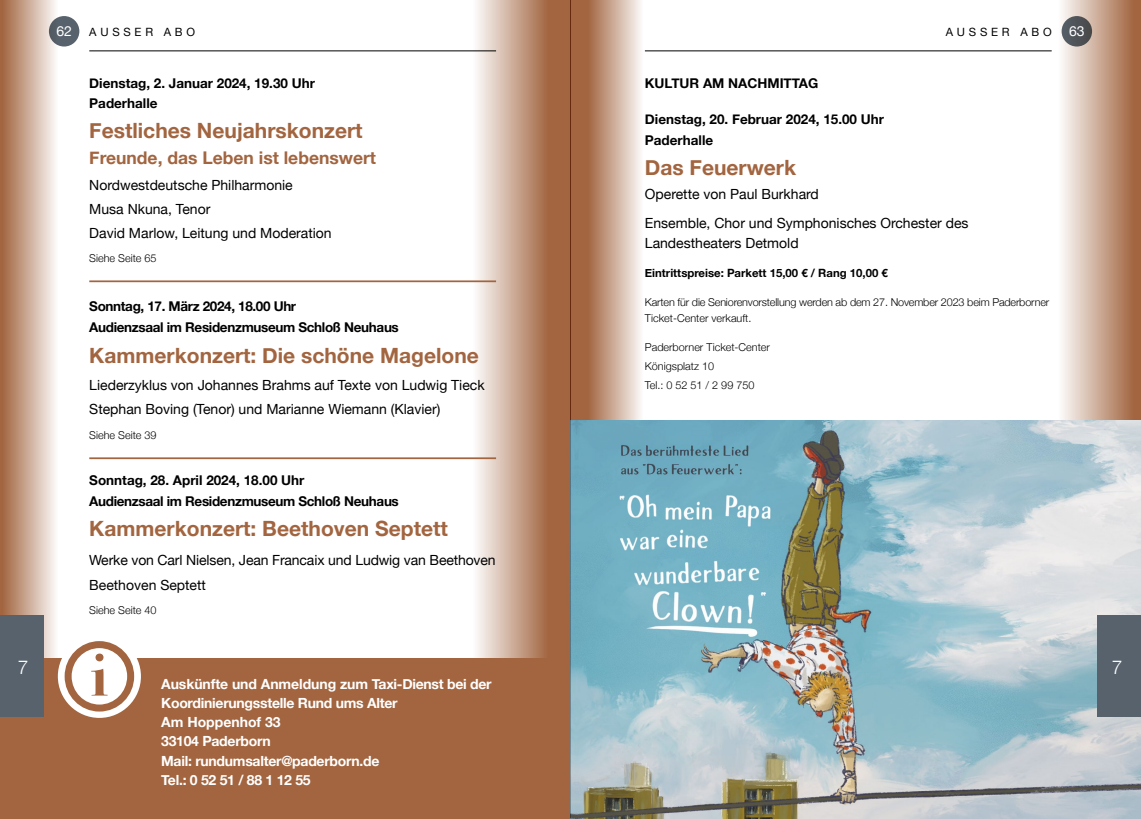
<style>
.page{position:relative;width:1141px;height:819px;background:#fff}
.page>*{position:absolute;margin:0;border:0;box-sizing:border-box;transform-origin:0 0}
.t1{font:700 21px "Helvetica Neue";color:#a26540}
.t2{font:300 19.25px "Helvetica Neue";color:#fff}
.t3{font:700 17.5px "Helvetica Neue";color:#a26540}
.t4{font:14px/24px "Helvetica Neue";color:#000}
.t5{font:700 14px/19.2px "Helvetica Neue";letter-spacing:-.02em;color:#fff}
.t6{font:14px "Helvetica Neue";color:#fff}
.t7{font:700 13.47px/21px "Helvetica Neue";letter-spacing:-.015em;color:#000}
.t8{font:700 11.38px "Helvetica Neue";color:#000}
.t9{font:11.38px "Helvetica Neue";letter-spacing:.33em;color:#000}
.t10{font:300 10.85px/19.2px "Helvetica Neue";color:#000}
</style>
<div class="page">
<hr style="left:89px;top:50px;width:407px;height:1px;background:#000">
<hr style="left:645px;top:50px;width:407px;height:1px;background:#000">
<div style="left:49px;top:16px;width:30px;height:31px;background:#57626c;border-radius:50%"></div>
<svg style="left:473px;top:0;width:97px;height:658px;background:#c5a089"></svg>
<div style="left:0;top:0;width:57px;height:819px;background:linear-gradient(to right,#9f603a,#f9f8f7)"></div>
<div style="left:0;top:658px;width:572px;height:161px;background:#a26540"></div>
<svg style="left:58px;top:634px;width:83px;height:83px;fill:#fff"></svg>
<div style="left:65px;top:641px;width:69px;height:70px;border:7px solid #a26540;border-radius:50%"></div>
<svg style="left:91px;top:653px;width:17px;height:42px"></svg>
<svg style="left:570px;top:0;width:71px;height:420px;background:#c19a83"></svg>
<div style="left:1058px;top:0;width:83px;height:819px;background:linear-gradient(to right,#f4f5f6,#9d5b33)"></div>
<hr style="left:89px;top:457px;width:407px;height:2px;background:#a26540">
<hr style="left:89px;top:280px;width:407px;height:2px;background:#a26540">
<img style="left:570px;top:420px;width:571px;height:399px">
<div style="left:1097px;top:615px;width:44px;height:102px;background:#57626c"></div>
<div style="left:0;top:615px;width:44px;height:102px;background:#57626c"></div>
<p class="t6" style="left:56px;top:21px;width:17px">62</p>
<p class="t6" style="left:1069px;top:21px;width:17px">63</p>
<p class="t9" style="left:89px;top:24px;width:107px">AUSSER ABO</p>
<p class="t9" style="left:946px;top:24px;width:107px">AUSSER ABO</p>
<p class="t7" style="left:89px;top:73px;width:227px">Dienstag, 2. Januar 2024, 19.30 Uhr<br>Paderhalle</p>
<h1 class="t1" style="left:89px;top:114px;width:275px">Festliches Neujahrskonzert</h1>
<p class="t3" style="left:89px;top:144px;width:288px">Freunde, das Leben ist lebenswert</p>
<p class="t4" style="left:89px;top:173px;width:244px">Nordwestdeutsche Philharmonie<br>Musa Nkuna, Tenor<br>David Marlow, Leitung und Moderation</p>
<p class="t10" style="left:89px;top:248px;width:69px">Siehe Seite 65</p>
<p class="t7" style="left:89px;top:296px;width:311px">Sonntag, 17. März 2024, 18.00 Uhr<br>Audienzsaal im Residenzmuseum Schloß Neuhaus</p>
<h1 class="t1" style="left:89px;top:339px;width:391px">Kammerkonzert: Die schöne Magelone</h1>
<p class="t4" style="left:89px;top:374px;width:397px">Liederzyklus von Johannes Brahms auf Texte von Ludwig Tieck<br>Stephan Boving (Tenor) und Marianne Wiemann (Klavier)</p>
<p class="t10" style="left:89px;top:424px;width:69px">Siehe Seite 39</p>
<p class="t7" style="left:89px;top:470px;width:311px">Sonntag, 28. April 2024, 18.00 Uhr<br>Audienzsaal im Residenzmuseum Schloß Neuhaus</p>
<h1 class="t1" style="left:89px;top:512px;width:360px">Kammerkonzert: Beethoven Septett</h1>
<p class="t4" style="left:89px;top:549px;width:408px">Werke von Carl Nielsen, Jean Francaix und Ludwig van Beethoven<br>Beethoven Septett</p>
<p class="t10" style="left:89px;top:599px;width:69px">Siehe Seite 40</p>
<p class="t7" style="left:645px;top:73px;width:175px">KULTUR AM NACHMITTAG</p>
<p class="t7" style="left:645px;top:109px;width:241px">Dienstag, 20. Februar 2024, 15.00 Uhr<br>Paderhalle</p>
<h1 class="t1" style="left:645px;top:151px;width:153px">Das Feuerwerk</h1>
<p class="t4" style="left:645px;top:180px;width:325px;line-height:29.2px">Operette von Paul Burkhard<br>Ensemble, Chor und Symphonisches Orchester des</p>
<p class="t4" style="left:645px;top:231px;width:155px">Landestheaters Detmold</p>
<p class="t8" style="left:645px;top:264px;width:244px">Eintrittspreise: Parkett 15,00 € / Rang 10,00 €</p>
<p class="t10" style="left:645px;top:293px;width:406px;line-height:15.8px">Karten für die Seniorenvorstellung werden ab dem 27. November 2023 beim Paderborner<br>Ticket-Center verkauft.</p>
<p class="t10" style="left:645px;top:336px;width:127px">Paderborner Ticket-Center<br>Königsplatz 10<br>Tel.: 0 52 51 / 2 99 750</p>
<h2 class="t2" style="left:18px;top:651px;width:12px">7</h2>
<h2 class="t2" style="left:1112px;top:651px;width:12px">7</h2>
<p class="t5" style="left:161px;top:674px;width:332px">Auskünfte und Anmeldung zum Taxi-Dienst bei der<br>Koordinierungsstelle Rund ums Alter<br>Am Hoppenhof 33<br>33104 Paderborn<br>Mail: rundumsalter@paderborn.de<br>Tel.: 0 52 51 / 88 1 12 55</p>
</div>
